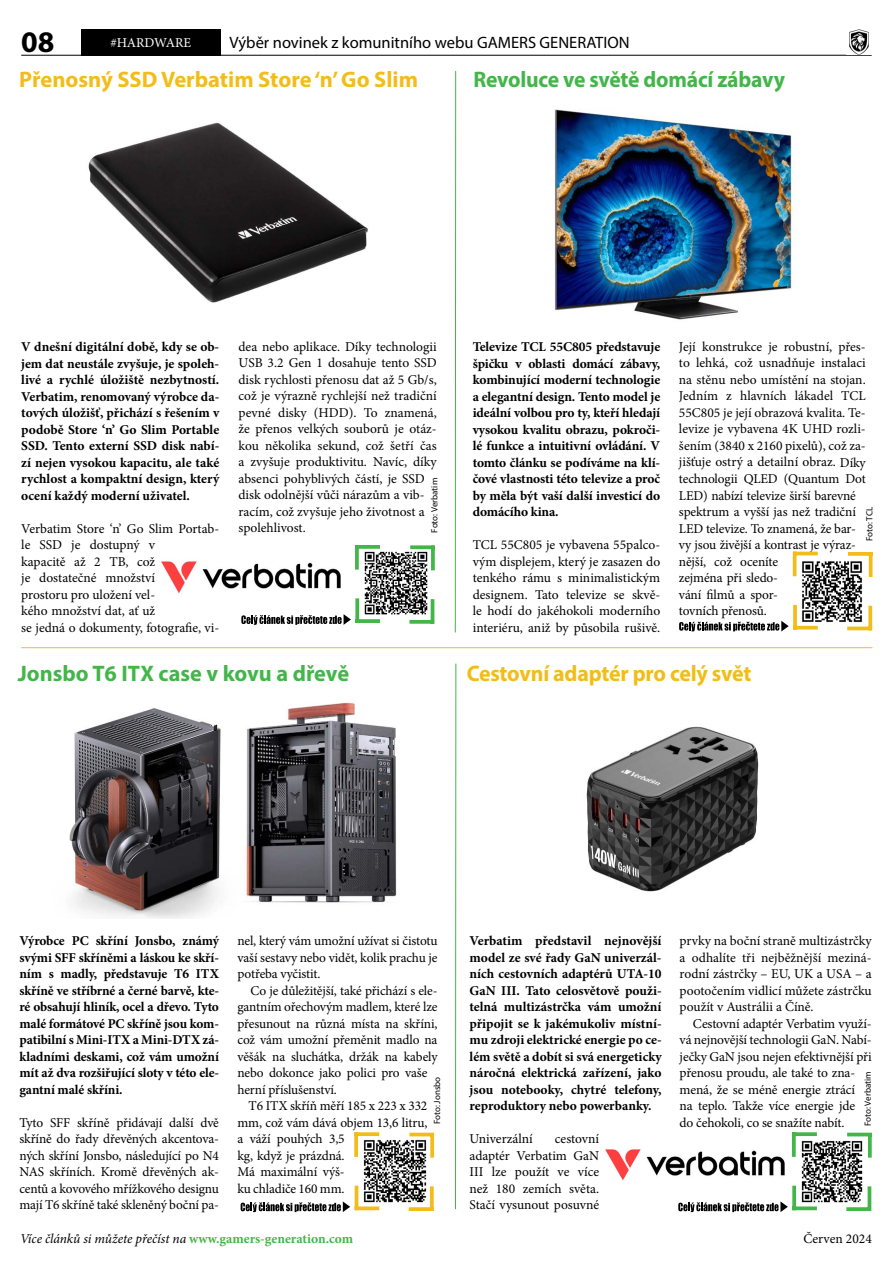
<style>
.page{position:relative;width:893px;height:1263px;background:#fff}
.page>*{position:absolute;margin:0;border:0;box-sizing:border-box;transform-origin:0 0}
.t1{font:700 30px "Myriad Pro";color:#000}
.t2{font:700 22.5px "Myriad Pro";letter-spacing:-.01em;color:#f2bd1a}
.t3{font:700 22.5px "Myriad Pro";letter-spacing:-.01em;color:#43b649;scale:.96 1}
.t4{font:700 22.5px "Myriad Pro";letter-spacing:-.01em;color:#43b649}
.t5{font:16.5px "Myriad Pro";color:#000}
.t6{font:13.5px/16.5px "Minion Pro";letter-spacing:-.005em;color:#000}
.t7{font:700 13.5px/16.5px "Minion Pro";letter-spacing:-.005em;color:#000;text-align:justify}
.t8{font:italic 13.5px "Minion Pro";letter-spacing:-.01em;color:#000}
.t9{font:13.5px "Minion Pro";color:#fff}
.t10{font:9px "Myriad Pro";color:#000}
.s1{font-weight:700;font-style:normal;color:#43b649}
</style>
<div class="page">
<hr style="left:21px;top:55px;width:851px;height:1px;background:#000">
<div style="left:81px;top:30px;width:139px;height:26px;background:#000"></div>
<img style="left:849px;top:30px;width:20px;height:24px">
<hr style="left:21px;top:647px;width:851px;height:1px;background:#f2bd1a">
<hr style="left:455px;top:664px;width:1px;height:545px;background:#43b649">
<svg style="left:358px;top:1132px;width:21px;height:4px"></svg>
<svg style="left:354px;top:1132px;width:4px;height:25px"></svg>
<svg style="left:358px;top:1206px;width:21px;height:4px"></svg>
<hr style="left:355px;top:1186px;width:3px;height:24px;background:#f2bd1a">
<hr style="left:409px;top:1133px;width:25px;height:3px;background:#f2bd1a">
<svg style="left:430px;top:1136px;width:4px;height:21px"></svg>
<svg style="left:409px;top:1207px;width:21px;height:4px"></svg>
<svg style="left:430px;top:1186px;width:4px;height:25px"></svg>
<svg style="left:241px;top:1201px;width:109px;height:11px"></svg>
<svg style="left:796px;top:1132px;width:21px;height:4px"></svg>
<svg style="left:792px;top:1132px;width:4px;height:25px"></svg>
<svg style="left:796px;top:1206px;width:21px;height:4px"></svg>
<svg style="left:792px;top:1186px;width:4px;height:24px"></svg>
<hr style="left:847px;top:1133px;width:25px;height:3px;background:#43b649">
<svg style="left:868px;top:1136px;width:4px;height:21px"></svg>
<svg style="left:846px;top:1207px;width:22px;height:4px"></svg>
<hr style="left:868px;top:1186px;width:3px;height:25px;background:#43b649">
<svg style="left:678px;top:1201px;width:110px;height:11px"></svg>
<img style="left:801px;top:1141px;width:62px;height:62px">
<img style="left:363px;top:1140px;width:64px;height:63px">
<hr style="left:455px;top:71px;width:1px;height:561px;background:#43b649">
<svg style="left:359px;top:545px;width:21px;height:4px"></svg>
<svg style="left:355px;top:545px;width:4px;height:25px"></svg>
<svg style="left:359px;top:619px;width:21px;height:4px"></svg>
<svg style="left:355px;top:598px;width:4px;height:25px"></svg>
<svg style="left:410px;top:545px;width:25px;height:4px"></svg>
<svg style="left:431px;top:546px;width:4px;height:24px"></svg>
<svg style="left:409px;top:620px;width:22px;height:4px"></svg>
<hr style="left:431px;top:599px;width:3px;height:25px;background:#43b649">
<svg style="left:241px;top:614px;width:110px;height:11px"></svg>
<hr style="left:793px;top:552px;width:25px;height:3px;background:#f2bd1a">
<hr style="left:793px;top:552px;width:3px;height:24px;background:#f2bd1a">
<svg style="left:797px;top:626px;width:21px;height:4px"></svg>
<svg style="left:793px;top:605px;width:4px;height:25px"></svg>
<svg style="left:848px;top:552px;width:21px;height:4px"></svg>
<hr style="left:869px;top:552px;width:3px;height:25px;background:#f2bd1a">
<hr style="left:847px;top:627px;width:25px;height:3px;background:#f2bd1a">
<svg style="left:868px;top:606px;width:4px;height:21px"></svg>
<svg style="left:679px;top:621px;width:110px;height:10px"></svg>
<img style="left:802px;top:561px;width:60px;height:61px">
<img style="left:364px;top:551px;width:64px;height:64px">
<img style="left:605px;top:1149px;width:180px;height:32px">
<img style="left:555px;top:109px;width:241px;height:211px">
<img style="left:69px;top:702px;width:328px;height:216px">
<img style="left:586px;top:726px;width:173px;height:166px">
<img style="left:88px;top:122px;width:280px;height:181px">
<img style="left:161px;top:561px;width:180px;height:32px">
<h1 class="t1" style="left:21px;top:23px;width:35px">08</h1>
<p class="t9" style="left:111px;top:33px;width:82px">#HARDWARE</p>
<p class="t5" style="left:229px;top:32px;width:402px">Výběr novinek z komunitního webu GAMERS GENERATION</p>
<h2 class="t2" style="left:19px;top:65px;width:400px">Přenosný SSD Verbatim Store ‘n’ Go Slim</h2>
<h2 class="t3" style="left:474px;top:65px;width:326px">Revoluce ve světě domácí zábavy</h2>
<p class="t7" style="left:21px;top:338px;width:200px">V dnešní digitální době, kdy se ob&shy;jem dat neustále zvyšuje, je spoleh&shy;livé a rychlé úložiště nezbytností.<br>Verbatim, renomovaný výrobce da&shy;tových úložišť, přichází s řešením v podobě Store ‘n’ Go Slim Portable SSD. Tento externí SSD disk nabí&shy;zí nejen vysokou kapacitu, ale také rychlost a kompaktní design, který ocení každý moderní uživatel.</p>
<p class="t6" style="left:21px;top:520px;width:200px">Verbatim Store ‘n’ Go Slim Portab&shy;le SSD je dostupný v<br>kapacitě až 2 TB, což<br>je dostatečné množství<br>prostoru pro uložení vel-<br>kého množství dat, ať už<br>se jedná o dokumenty, fotografie, vi-</p>
<p class="t6" style="left:239px;top:338px;width:200px">dea nebo aplikace. Díky technologii USB 3.2 Gen 1 dosahuje tento SSD disk rychlosti přenosu dat až 5 Gb/s, což je výrazně rychlejší než tradiční pevné disky (HDD). To znamená, že přenos velkých souborů je otáz&shy;kou několika sekund, což šetří čas a zvyšuje produktivitu. Navíc, díky absenci pohyblivých částí, je SSD disk odolnější vůči nárazům a vib&shy;racím, což zvyšuje jeho životnost a spolehlivost.</p>
<p class="t10" style="left:429px;top:533px;width:56px;rotate:-90deg">Foto: Verbatim</p>
<h2 class="t4" style="left:18px;top:659px;width:333px">Jonsbo T6 ITX case v kovu a dřevě</h2>
<p class="t7" style="left:473px;top:338px;width:189px">Televize TCL 55C805 představuje špičku v oblasti domácí zábavy, kombinující moderní technologie a elegantní design. Tento model je ideální volbou pro ty, kteří hledají vysokou kvalitu obrazu, pokroči&shy;lé funkce a intuitivní ovládání. V tomto článku se podíváme na klí&shy;čové vlastnosti této televize a proč by měla být vaší další investicí do domácího kina.</p>
<p class="t6" style="left:473px;top:536px;width:189px;text-align:justify">TCL 55C805 je vybavena 55palco&shy;vým displejem, který je zasazen do tenkého rámu s minimalistickým designem. Tato televize se skvě&shy;le hodí do jakéhokoli moderního interiéru, aniž by působila rušivě.</p>
<p class="t6" style="left:679px;top:338px;width:188px">Její konstrukce je robustní, přes&shy;to lehká, což usnadňuje instalaci na stěnu nebo umístění na stojan.<br>Jedním z hlavních lákadel TCL<br>55C805 je její obrazová kvalita. Te&shy;levize je vybavena 4K UHD rozli&shy;šením (3840 x 2160 pixelů), což za&shy;jišťuje ostrý a detailní obraz. Díky technologii QLED (Quantum Dot<br>LED) nabízí televize širší barevné spektrum a vyšší jas než tradiční<br>LED televize. To znamená, že bar&shy;vy jsou živější a kontrast je výraz&shy;nější, což oceníte<br>zejména při sledo-<br>vání filmů a spor-<br>tovních přenosů.</p>
<p class="t10" style="left:864px;top:541px;width:36px;rotate:-90deg">Foto: TCL</p>
<h2 class="t2" style="left:467px;top:659px;width:286px">Cestovní adaptér pro celý svět</h2>
<p class="t7" style="left:19px;top:932px;width:201px">Výrobce PC skříní Jonsbo, známý svými SFF skříněmi a láskou ke skří&shy;ním s madly, představuje T6 ITX skříně ve stříbrné a černé barvě, kte&shy;ré obsahují hliník, ocel a dřevo. Tyto malé formátové PC skříně jsou kom&shy;patibilní s Mini-ITX a Mini-DTX zá&shy;kladními deskami, což vám umožní mít až dva rozšiřující sloty v této ele&shy;gantní malé skříni.</p>
<p class="t6" style="left:19px;top:1114px;width:201px;text-align:justify">Tyto SFF skříně přidávají další dvě skříně do řady dřevěných akcentova&shy;ných skříní Jonsbo, následující po N4<br>NAS skříních. Kromě dřevěných ak&shy;centů a kovového mřížkového designu mají T6 skříně také skleněný boční pa-</p>
<p class="t6" style="left:237px;top:933px;width:201px;text-align:justify">nel, který vám umožní užívat si čistotu vaší sestavy nebo vidět, kolik prachu je potřeba vyčistit.</p>
<p class="t6" style="left:237px;top:982px;width:202px;text-indent:13px">Co je důležitější, také přichází s ele&shy;gantním ořechovým madlem, které lze přesunout na různá místa na skříni, což vám umožní přeměnit madlo na věšák na sluchátka, držák na kabely nebo dokonce jako polici pro vaše herní příslušenství.</p>
<p class="t6" style="left:237px;top:1097px;width:191px;text-indent:11px">T6 ITX skříň měří 185 x 223 x 332 mm, což vám dává objem 13,6 litru, a váží pouhých 3,5<br>kg, když je prázdná.<br>Má maximální výš-<br>ku chladiče 160 mm.</p>
<p class="t10" style="left:432px;top:1124px;width:49px;rotate:-90deg">Foto: Jonsbo</p>
<p class="t8" style="left:20px;top:1230px;width:335px">Více článků si můžete přečíst na <span class="s1">www.gamers-generation.com</span></p>
<p class="t7" style="left:469px;top:932px;width:194px">Verbatim představil nejnovější model ze své řady GaN univerzál&shy;ních cestovních adaptérů UTA-10<br>GaN III. Tato celosvětově použi&shy;telná multizástrčka vám umožní připojit se k jakémukoliv místní&shy;mu zdroji elektrické energie po ce&shy;lém světě a dobít si svá energeticky náročná elektrická zařízení, jako jsou notebooky, chytré telefony, reproduktory nebo powerbanky.</p>
<p class="t6" style="left:469px;top:1130px;width:65px">Univerzální</p>
<p class="t6" style="left:469px;top:1130px;width:131px;text-align:justify;text-indent:85px">cestovní adaptér Verbatim GaN III lze použít ve více než 180 zemích světa.<br>Stačí vysunout posuvné</p>
<p class="t6" style="left:680px;top:932px;width:194px;text-align:justify">prvky na boční straně multizástrčky a odhalíte tři nejběžnější meziná&shy;rodní zástrčky – EU, UK a USA – a pootočením vidlicí můžete zástrčku použít v Austrálii a Číně.</p>
<p class="t6" style="left:680px;top:1015px;width:194px;text-indent:13px">Cestovní adaptér Verbatim využí&shy;vá nejnovější technologii GaN. Nabí&shy;ječky GaN jsou nejen efektivnější při přenosu proudu, ale také to zna&shy;mená, že se méně energie ztrácí<br>na teplo. Takže více energie jde do čehokoli, co se snažíte nabít.</p>
<p class="t10" style="left:862px;top:1126px;width:56px;rotate:-90deg">Foto: Verbatim</p>
<p class="t6" style="left:803px;top:1231px;width:70px">Červen 2024</p>
</div>
